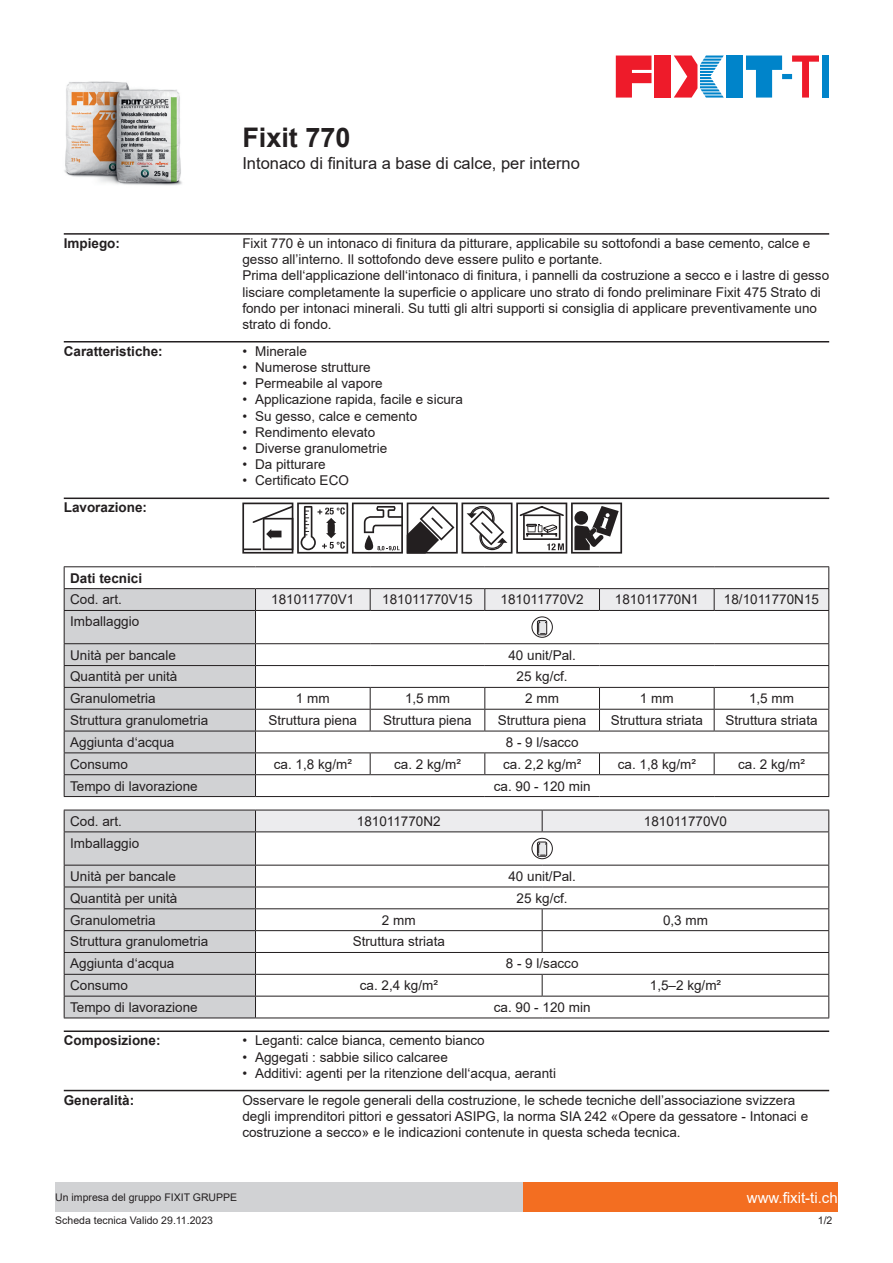
<style>
.page{position:relative;width:893px;height:1263px;background:#fff}
.page>*{position:absolute;margin:0;border:0;box-sizing:border-box;transform-origin:0 0}
.t1{font:700 27px "Arial";color:#231f20}
.t2{font:16.5px "Arial";color:#231f20}
.t3{font:15px "Arial";color:#fff}
.t4{font:13.5px/16.2px "Arial";color:#231f20}
.t5{font:700 13.5px "Arial";color:#231f20}
.t6{font:10.5px "Arial";color:#231f20}
</style>
<div class="page">
<img style="left:64px;top:81px;width:118px;height:105px">
<svg style="left:674px;top:56px;width:50px;height:42px"></svg>
<svg style="left:616px;top:56px;width:35px;height:42px"></svg>
<div style="left:655px;top:56px;width:16px;height:42px;background:#ee1b2a"></div>
<div style="left:726px;top:56px;width:17px;height:42px;background:#0084ca"></div>
<svg style="left:746px;top:56px;width:36px;height:42px"></svg>
<svg style="left:792px;top:56px;width:27px;height:42px"></svg>
<div style="left:822px;top:56px;width:7px;height:42px;background:#0084ca"></div>
<div style="left:782px;top:74px;width:10px;height:5px;background:#0084ca"></div>
<div style="left:523px;top:1182px;width:315px;height:30px;background:#f36e21"></div>
<div style="left:55px;top:1182px;width:468px;height:30px;background:#d1d2d4"></div>
<hr style="left:64px;top:233px;width:765px;height:2px;background:#231f20">
<hr style="left:64px;top:341px;width:765px;height:1px;background:#231f20">
<hr style="left:64px;top:497px;width:765px;height:2px;background:#231f20">
<svg style="left:242px;top:502px;width:380px;height:52px"></svg>
<hr style="left:64px;top:566px;width:191px;height:1px;background:#231f20">
<hr style="left:255px;top:566px;width:115px;height:1px;background:#231f20">
<hr style="left:370px;top:566px;width:115px;height:1px;background:#231f20">
<hr style="left:485px;top:566px;width:114px;height:1px;background:#231f20">
<hr style="left:599px;top:566px;width:115px;height:1px;background:#231f20">
<hr style="left:714px;top:566px;width:115px;height:1px;background:#231f20">
<hr style="left:64px;top:796px;width:191px;height:1px;background:#231f20">
<hr style="left:255px;top:796px;width:115px;height:1px;background:#231f20">
<hr style="left:370px;top:796px;width:115px;height:1px;background:#231f20">
<hr style="left:485px;top:796px;width:114px;height:1px;background:#231f20">
<hr style="left:599px;top:796px;width:115px;height:1px;background:#231f20">
<hr style="left:714px;top:796px;width:115px;height:1px;background:#231f20">
<svg style="left:64px;top:567px;width:765px;height:229px"></svg>
<svg style="left:64px;top:810px;width:765px;height:208px"></svg>
<hr style="left:64px;top:1030px;width:765px;height:2px;background:#231f20">
<hr style="left:64px;top:1090px;width:765px;height:1px;background:#231f20">
<h1 class="t1" style="left:242px;top:119px;width:110px">Fixit 770</h1>
<p class="t2" style="left:242px;top:152px;width:339px">Intonaco di finitura a base di calce, per interno</p>
<p class="t5" style="left:64px;top:234px;width:58px">Impiego:</p>
<p class="t4" style="left:242px;top:235px;width:588px">Fixit 770 è un intonaco di finitura da pitturare, applicabile su sottofondi a base cemento, calce e gesso all’interno. Il sottofondo deve essere pulito e portante.<br>Prima dell‘applicazione dell‘intonaco di finitura, i pannelli da costruzione a secco e i lastre di gesso lisciare completamente la superficie o applicare uno strato di fondo preliminare Fixit 475 Strato di fondo per intonaci minerali. Su tutti gli altri supporti si consiglia di applicare preventivamente uno strato di fondo.</p>
<p class="t5" style="left:64px;top:342px;width:101px">Caratteristiche:</p>
<p class="t4" style="left:242px;top:343px;width:66px">• Minerale</p>
<p class="t4" style="left:242px;top:359px;width:130px">• Numerose strutture</p>
<p class="t4" style="left:242px;top:375px;width:142px">• Permeabile al vapore</p>
<p class="t4" style="left:242px;top:391px;width:222px">• Applicazione rapida, facile e sicura</p>
<p class="t4" style="left:242px;top:408px;width:176px">• Su gesso, calce e cemento</p>
<p class="t4" style="left:242px;top:424px;width:134px">• Rendimento elevato</p>
<p class="t4" style="left:242px;top:440px;width:146px">• Diverse granulometrie</p>
<p class="t4" style="left:242px;top:456px;width:85px">• Da pitturare</p>
<p class="t4" style="left:242px;top:472px;width:108px">• Certificato ECO</p>
<p class="t5" style="left:64px;top:498px;width:85px">Lavorazione:</p>
<p class="t5" style="left:70px;top:568px;width:74px">Dati tecnici</p>
<p class="t4" style="left:70px;top:591px;width:53px">Cod. art.</p>
<p class="t4" style="left:271px;top:591px;width:85px">181011770V1</p>
<p class="t4" style="left:382px;top:591px;width:92px">181011770V15</p>
<p class="t4" style="left:501px;top:591px;width:85px">181011770V2</p>
<p class="t4" style="left:615px;top:591px;width:85px">181011770N1</p>
<p class="t4" style="left:724px;top:591px;width:97px">18/1011770N15</p>
<p class="t4" style="left:70px;top:613px;width:71px">Imballaggio</p>
<p class="t4" style="left:70px;top:647px;width:107px">Unità per bancale</p>
<p class="t4" style="left:508px;top:647px;width:69px">40 unit/Pal.</p>
<p class="t4" style="left:70px;top:668px;width:109px">Quantità per unità</p>
<p class="t4" style="left:517px;top:668px;width:53px">25 kg/cf.</p>
<p class="t4" style="left:70px;top:690px;width:87px">Granulometria</p>
<p class="t4" style="left:296px;top:690px;width:35px">1 mm</p>
<p class="t4" style="left:405px;top:690px;width:47px">1,5 mm</p>
<p class="t4" style="left:525px;top:690px;width:35px">2 mm</p>
<p class="t4" style="left:640px;top:690px;width:35px">1 mm</p>
<p class="t4" style="left:749px;top:690px;width:47px">1,5 mm</p>
<p class="t4" style="left:70px;top:712px;width:140px">Struttura granulometria</p>
<p class="t4" style="left:269px;top:712px;width:90px">Struttura piena</p>
<p class="t4" style="left:383px;top:712px;width:90px">Struttura piena</p>
<p class="t4" style="left:498px;top:712px;width:90px">Struttura piena</p>
<p class="t4" style="left:611px;top:712px;width:94px">Struttura striata</p>
<p class="t4" style="left:725px;top:712px;width:94px">Struttura striata</p>
<p class="t4" style="left:70px;top:734px;width:106px">Aggiunta d‘acqua</p>
<p class="t4" style="left:506px;top:734px;width:74px">8 - 9 l/sacco</p>
<p class="t4" style="left:70px;top:756px;width:59px">Consumo</p>
<p class="t4" style="left:274px;top:756px;width:80px">ca. 1,8 kg/m²</p>
<p class="t4" style="left:394px;top:756px;width:68px">ca. 2 kg/m²</p>
<p class="t4" style="left:503px;top:756px;width:80px">ca. 2,2 kg/m²</p>
<p class="t4" style="left:618px;top:756px;width:80px">ca. 1,8 kg/m²</p>
<p class="t4" style="left:738px;top:756px;width:68px">ca. 2 kg/m²</p>
<p class="t4" style="left:70px;top:778px;width:129px">Tempo di lavorazione</p>
<p class="t4" style="left:494px;top:778px;width:98px">ca. 90 - 120 min</p>
<p class="t4" style="left:70px;top:813px;width:53px">Cod. art.</p>
<p class="t4" style="left:357px;top:813px;width:85px">181011770N2</p>
<p class="t4" style="left:644px;top:813px;width:85px">181011770V0</p>
<p class="t4" style="left:70px;top:835px;width:71px">Imballaggio</p>
<p class="t4" style="left:70px;top:868px;width:107px">Unità per bancale</p>
<p class="t4" style="left:508px;top:868px;width:69px">40 unit/Pal.</p>
<p class="t4" style="left:70px;top:890px;width:109px">Quantità per unità</p>
<p class="t4" style="left:517px;top:890px;width:53px">25 kg/cf.</p>
<p class="t4" style="left:70px;top:912px;width:87px">Granulometria</p>
<p class="t4" style="left:382px;top:912px;width:35px">2 mm</p>
<p class="t4" style="left:663px;top:912px;width:47px">0,3 mm</p>
<p class="t4" style="left:70px;top:933px;width:140px">Struttura granulometria</p>
<p class="t4" style="left:353px;top:933px;width:94px">Struttura striata</p>
<p class="t4" style="left:70px;top:955px;width:106px">Aggiunta d‘acqua</p>
<p class="t4" style="left:506px;top:955px;width:74px">8 - 9 l/sacco</p>
<p class="t4" style="left:70px;top:977px;width:59px">Consumo</p>
<p class="t4" style="left:360px;top:977px;width:80px">ca. 2,4 kg/m²</p>
<p class="t4" style="left:650px;top:977px;width:73px">1,5–2 kg/m²</p>
<p class="t4" style="left:70px;top:999px;width:129px">Tempo di lavorazione</p>
<p class="t4" style="left:494px;top:999px;width:98px">ca. 90 - 120 min</p>
<p class="t5" style="left:64px;top:1031px;width:98px">Composizione:</p>
<p class="t4" style="left:242px;top:1032px;width:244px">• Leganti: calce bianca, cemento bianco</p>
<p class="t4" style="left:242px;top:1048px;width:207px">• Aggegati : sabbie silico calcaree</p>
<p class="t4" style="left:242px;top:1065px;width:315px">• Additivi: agenti per la ritenzione dell‘acqua, aeranti</p>
<p class="t5" style="left:64px;top:1090px;width:72px">Generalità:</p>
<p class="t4" style="left:242px;top:1092px;width:567px">Osservare le regole generali della costruzione, le schede tecniche dell’associazione svizzera degli imprenditori pittori e gessatori ASIPG, la norma SIA 242 «Opere da gessatore - Intonaci e costruzione a secco» e le indicazioni contenute in questa scheda tecnica.</p>
<p class="t6" style="left:55px;top:1190px;width:183px">Un impresa del gruppo FIXIT GRUPPE</p>
<p class="t3" style="left:747px;top:1187px;width:92px">www.fixit-ti.ch</p>
<p class="t6" style="left:55px;top:1213px;width:159px">Scheda tecnica Valido 29.11.2023</p>
<p class="t6" style="left:818px;top:1213px;width:16px">1/2</p>
</div>
